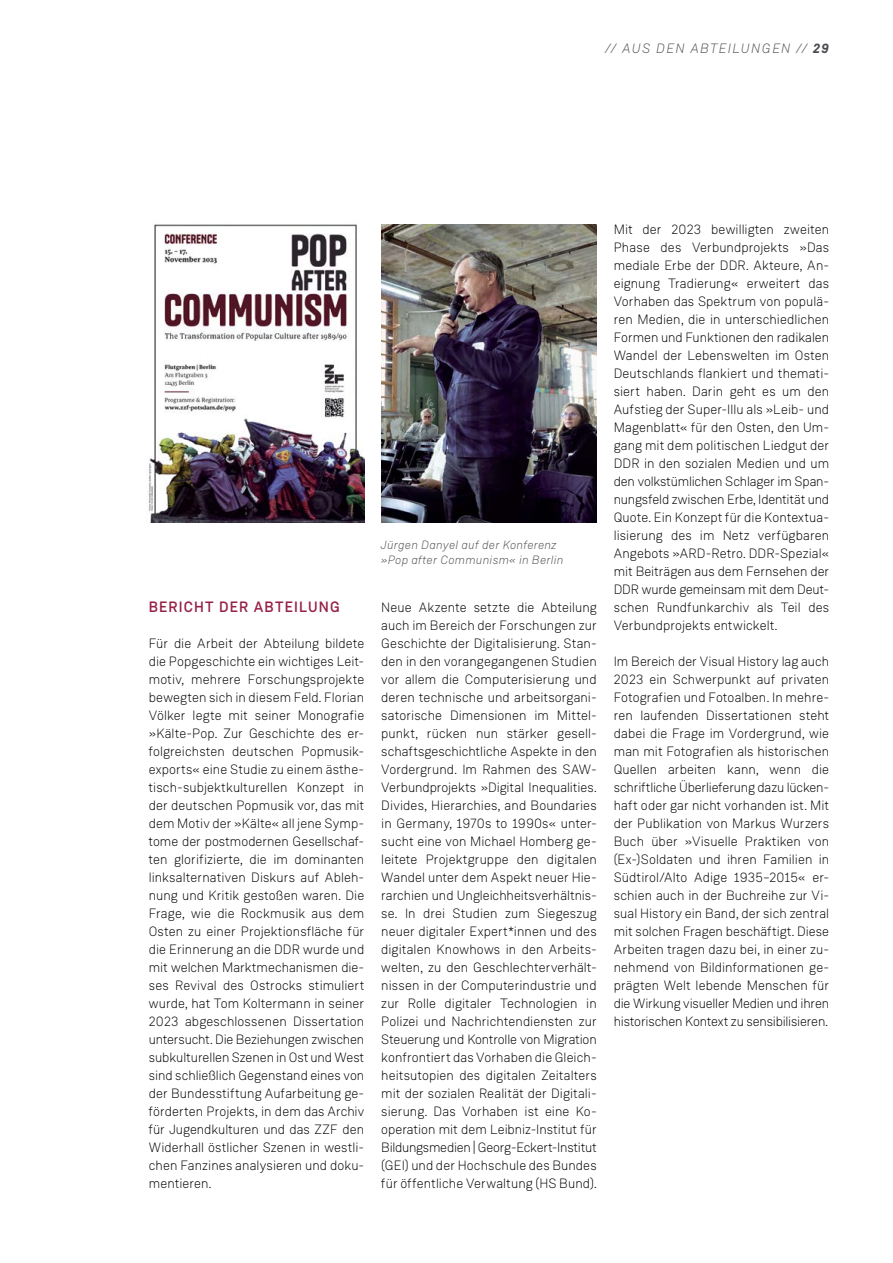
<style>
.page{position:relative;width:893px;height:1263px;background:#fff}
.page>*{position:absolute;margin:0;border:0;box-sizing:border-box;transform-origin:0 0}
.t1{font:500 15px "Weissenhof Grotesk";letter-spacing:.075em;color:#962247}
.t2{font:300 13.5px/18px "Weissenhof Grotesk";letter-spacing:.005em;color:#000;text-align:justify}
.t3{font:italic 300 13.5px "Weissenhof Grotesk";letter-spacing:.095em;color:#4b4d50}
.t4{font:italic 300 12px/15px "Weissenhof Grotesk";letter-spacing:.03em;color:#4b4d50}
.s1{font-weight:700}
</style>
<div class="page">
<img style="left:148px;top:224px;width:216px;height:298px">
<img style="left:381px;top:225px;width:216px;height:297px">
<p class="t3" style="left:606px;top:40px;width:225px">// AUS DEN ABTEILUNGEN // <span class="s1">29</span></p>
<p class="t1" style="left:149px;top:598px;width:192px">BERICHT DER ABTEILUNG</p>
<p class="t2" style="left:149px;top:634px;width:217px">Für die Arbeit der Abteilung bildete die Popgeschichte ein wichtiges Leit&shy;motiv, mehrere Forschungsprojekte bewegten sich in diesem Feld. Florian Völker legte mit seiner Monografie »Kälte-Pop. Zur Geschichte des er&shy;folgreichsten deutschen Popmusik&shy;exports« eine Studie zu einem ästhe&shy;tisch-subjektkulturellen Konzept in der deutschen Popmusik vor, das mit dem Motiv der »Kälte« all jene Symp&shy;tome der postmodernen Gesellschaf&shy;ten glorifizierte, die im dominanten linksalternativen Diskurs auf Ableh&shy;nung und Kritik gestoßen waren. Die Frage, wie die Rockmusik aus dem Osten zu einer Projektionsfläche für die Erinnerung an die DDR wurde und mit welchen Marktmechanismen die&shy;ses Revival des Ostrocks stimuliert wurde, hat Tom Koltermann in seiner 2023 abgeschlossenen Dissertation untersucht. Die Beziehungen zwischen subkulturellen Szenen in Ost und West sind schließlich Gegenstand eines von der Bundesstiftung Aufarbeitung ge&shy;förderten Projekts, in dem das Archiv für Jugendkulturen und das ZZF den Widerhall östlicher Szenen in westli&shy;chen Fanzines analysieren und doku&shy;mentieren.</p>
<p class="t4" style="left:381px;top:537px;width:184px">Jürgen Danyel auf der Konferenz »Pop after Communism« in Berlin</p>
<p class="t2" style="left:381px;top:598px;width:217px">Neue Akzente setzte die Abteilung auch im Bereich der Forschungen zur Geschichte der Digitalisierung. Stan&shy;den in den vorangegangenen Studien vor allem die Computerisierung und deren technische und arbeitsorgani&shy;satorische Dimensionen im Mittel&shy;punkt, rücken nun stärker gesell&shy;schaftsgeschichtliche Aspekte in den Vordergrund. Im Rahmen des SAW-Verbundprojekts »Digital Inequalities.<br>Divides, Hierarchies, and Boundaries in Germany, 1970s to 1990s« unter&shy;sucht eine von Michael Homberg ge&shy;leitete Projektgruppe den digitalen Wandel unter dem Aspekt neuer Hie&shy;rarchien und Ungleichheitsverhältnis&shy;se. In drei Studien zum Siegeszug neuer digitaler Expert*innen und des digitalen Knowhows in den Arbeits&shy;welten, zu den Geschlechterverhält&shy;nissen in der Computerindustrie und zur Rolle digitaler Technologien in Polizei und Nachrichtendiensten zur Steuerung und Kontrolle von Migration konfrontiert das Vorhaben die Gleich&shy;heitsutopien des digitalen Zeitalters mit der sozialen Realität der Digitali&shy;sierung. Das Vorhaben ist eine Ko&shy;operation mit dem Leibniz-Institut für Bildungsmedien | Georg-Eckert-Institut (GEI) und der Hochschule des Bundes für öffentliche Verwaltung (HS Bund).</p>
<p class="t2" style="left:614px;top:220px;width:217px">Mit der 2023 bewilligten zweiten Phase des Verbundprojekts »Das mediale Erbe der DDR. Akteure, An&shy;eignung Tradierung« erweitert das Vorhaben das Spektrum von populä&shy;ren Medien, die in unterschiedlichen Formen und Funktionen den radikalen Wandel der Lebenswelten im Osten Deutschlands flankiert und themati&shy;siert haben. Darin geht es um den Aufstieg der Super-Illu als »Leib- und Magenblatt« für den Osten, den Um&shy;gang mit dem politischen Liedgut der DDR in den sozialen Medien und um den volkstümlichen Schlager im Span&shy;nungsfeld zwischen Erbe, Identität und Quote. Ein Konzept für die Kontextua&shy;lisierung des im Netz verfügbaren Angebots »ARD-Retro. DDR-Spezial« mit Beiträgen aus dem Fernsehen der DDR wurde gemeinsam mit dem Deut&shy;schen Rundfunkarchiv als Teil des Verbundprojekts entwickelt.</p>
<p class="t2" style="left:614px;top:652px;width:217px">Im Bereich der Visual History lag auch 2023 ein Schwerpunkt auf privaten Fotografien und Fotoalben. In mehre&shy;ren laufenden Dissertationen steht dabei die Frage im Vordergrund, wie man mit Fotografien als historischen Quellen arbeiten kann, wenn die schriftliche Überlieferung dazu lücken&shy;haft oder gar nicht vorhanden ist. Mit der Publikation von Markus Wurzers Buch über »Visuelle Praktiken von (Ex-)Soldaten und ihren Familien in Südtirol/Alto Adige 1935–2015« er&shy;schien auch in der Buchreihe zur Vi&shy;sual History ein Band, der sich zentral mit solchen Fragen beschäftigt. Diese Arbeiten tragen dazu bei, in einer zu&shy;nehmend von Bildinformationen ge&shy;prägten Welt lebende Menschen für die Wirkung visueller Medien und ihren historischen Kontext zu sensibilisieren.</p>
</div>
